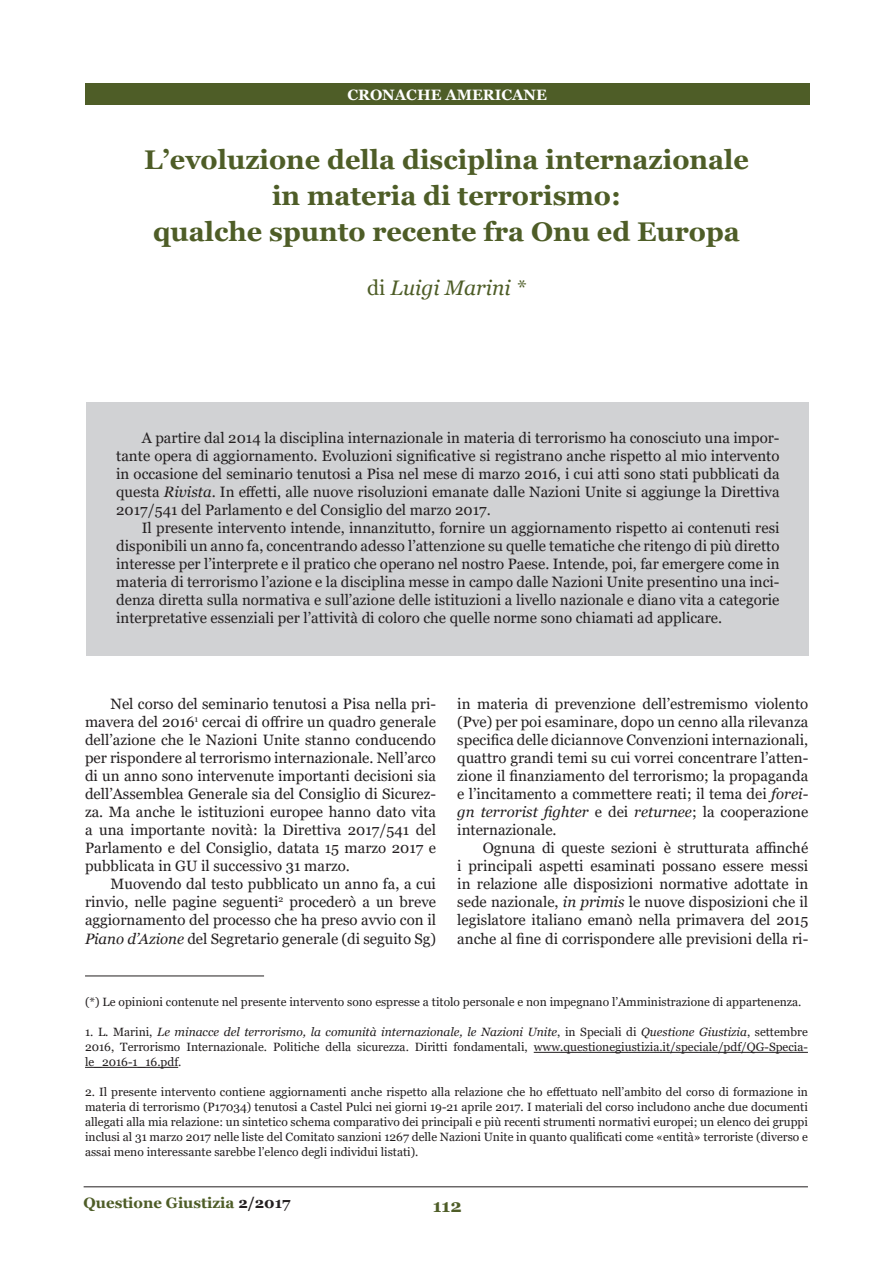
<style>
.page{position:relative;width:893px;height:1263px;background:#fff}
.page>*{position:absolute;margin:0;border:0;box-sizing:border-box;transform-origin:0 0}
.t1{font:700 27px/36px "Georgia";color:#4e5d27;text-align:center}
.t2{font:italic 21px "Georgia";color:#4e5d27}
.t3{font:700 18px "Georgia";color:#4e5d27}
.t4{font:15px/18px "Georgia";color:#231f20;text-align:justify}
.t5{font:700 15px "Georgia";color:#4e5d27}
.t6{font:700 15px "Georgia";color:#fff}
.t7{font:12px/15px "Georgia";color:#231f20;text-align:justify}
.s1{font-style:normal}
.s2{font-style:italic}
.s3{color:#231f20}
</style>
<div class="page">
<hr style="left:84px;top:1186px;width:724px;height:1px;background:#231f20">
<div style="left:85px;top:83px;width:724px;height:22px;background:#4e5d27"></div>
<div style="left:86px;top:402px;width:723px;height:254px;background:#d1d2d4"></div>
<hr style="left:534px;top:1052px;width:274px;height:1px;background:#231f20">
<hr style="left:85px;top:1067px;width:93px;height:1px;background:#231f20">
<hr style="left:85px;top:976px;width:179px;height:1px;background:#231f20">
<p class="t6" style="left:347px;top:85px;width:201px">CRONACHE AMERICANE</p>
<h1 class="t1" style="left:144px;top:142px;width:606px">L’evoluzione della disciplina internazionale in materia di terrorismo:<br>qualche spunto recente fra Onu ed Europa</h1>
<h2 class="t2" style="left:367px;top:275px;width:160px"><span class="s1">di</span> Luigi Marini *</h2>
<p class="t4" style="left:116px;top:429px;width:665px;text-indent:26px">A partire dal 2014 la disciplina internazionale in materia di terrorismo ha conosciuto una impor&shy;tante opera di aggiornamento. Evoluzioni significative si registrano anche rispetto al mio intervento in occasione del seminario tenutosi a Pisa nel mese di marzo 2016, i cui atti sono stati pubblicati da questa <span class="s2">Rivista</span>. In effetti, alle nuove risoluzioni emanate dalle Nazioni Unite si aggiunge la Direttiva 2017/541 del Parlamento e del Consiglio del marzo 2017.</p>
<p class="t4" style="left:116px;top:519px;width:665px;text-indent:26px">Il presente intervento intende, innanzitutto, fornire un aggiornamento rispetto ai contenuti resi disponibili un anno fa, concentrando adesso l’attenzione su quelle tematiche che ritengo di più diretto interesse per l’interprete e il pratico che operano nel nostro Paese. Intende, poi, far emergere come in materia di terrorismo l’azione e la disciplina messe in campo dalle Nazioni Unite presentino una inci&shy;denza diretta sulla normativa e sull’azione delle istituzioni a livello nazionale e diano vita a categorie interpretative essenziali per l’attività di coloro che quelle norme sono chiamati ad applicare.</p>
<p class="t4" style="left:85px;top:696px;width:352px;text-indent:26px">Nel corso del seminario tenutosi a Pisa nella pri&shy;mavera del 2016<sup>1</sup> cercai di offrire un quadro generale dell’azione che le Nazioni Unite stanno conducendo per rispondere al terrorismo internazionale. Nell’arco di un anno sono intervenute importanti decisioni sia dell’Assemblea Generale sia del Consiglio di Sicurez&shy;za. Ma anche le istituzioni europee hanno dato vita a una importante novità: la Direttiva 2017/541 del Parlamento e del Consiglio, datata 15 marzo 2017 e pubblicata in GU il successivo 31 marzo.</p>
<p class="t4" style="left:85px;top:876px;width:352px;text-indent:26px">Muovendo dal testo pubblicato un anno fa, a cui rinvio, nelle pagine seguenti<sup>2</sup> procederò a un breve aggiornamento del processo che ha preso avvio con il <span class="s2">Piano d’Azione</span> del Segretario generale (di seguito Sg)</p>
<p class="t4" style="left:457px;top:696px;width:352px">in materia di prevenzione dell’estremismo violento (Pve) per poi esaminare, dopo un cenno alla rilevanza specifica delle diciannove Convenzioni internazionali, quattro grandi temi su cui vorrei concentrare l’atten&shy;zione il finanziamento del terrorismo; la propaganda e l’incitamento a commettere reati; il tema dei <span class="s2">forei&shy;gn terrorist fighter</span> e dei <span class="s2">returnee</span>; la cooperazione internazionale.</p>
<p class="t4" style="left:457px;top:840px;width:352px;text-indent:26px">Ognuna di queste sezioni è strutturata affinché i principali aspetti esaminati possano essere messi in relazione alle disposizioni normative adottate in sede nazionale, <span class="s2">in primis</span> le nuove disposizioni che il legislatore italiano emanò nella primavera del 2015 anche al fine di corrispondere alle previsioni della ri-</p>
<p class="t7" style="left:85px;top:995px;width:718px">(*) Le opinioni contenute nel presente intervento sono espresse a titolo personale e non impegnano l’Amministrazione di appartenenza.</p>
<p class="t7" style="left:85px;top:1025px;width:724px">1. L. Marini, <span class="s2">Le minacce del terrorismo, la comunità internazionale, le Nazioni Unite</span>, in Speciali di <span class="s2">Questione Giustizia</span>, settembre 2016, Terrorismo Internazionale. Politiche della sicurezza. Diritti fondamentali, www.questionegiustizia.it/speciale/pdf/QG-Specia&shy;le_2016-1_16.pdf.</p>
<p class="t7" style="left:85px;top:1085px;width:724px">2. Il presente intervento contiene aggiornamenti anche rispetto alla relazione che ho effettuato nell’ambito del corso di formazione in materia di terrorismo (P17034) tenutosi a Castel Pulci nei giorni 19-21 aprile 2017. I materiali del corso includono anche due documenti allegati alla mia relazione: un sintetico schema comparativo dei principali e più recenti strumenti normativi europei; un elenco dei gruppi inclusi al 31 marzo 2017 nelle liste del Comitato sanzioni 1267 delle Nazioni Unite in quanto qualificati come «entità» terroriste (diverso e assai meno interessante sarebbe l’elenco degli individui listati).</p>
<p class="t5" style="left:84px;top:1193px;width:208px">Questione Giustizia <span class="s3">2/2017</span></p>
<p class="t3" style="left:433px;top:1194px;width:30px">112</p>
</div>
